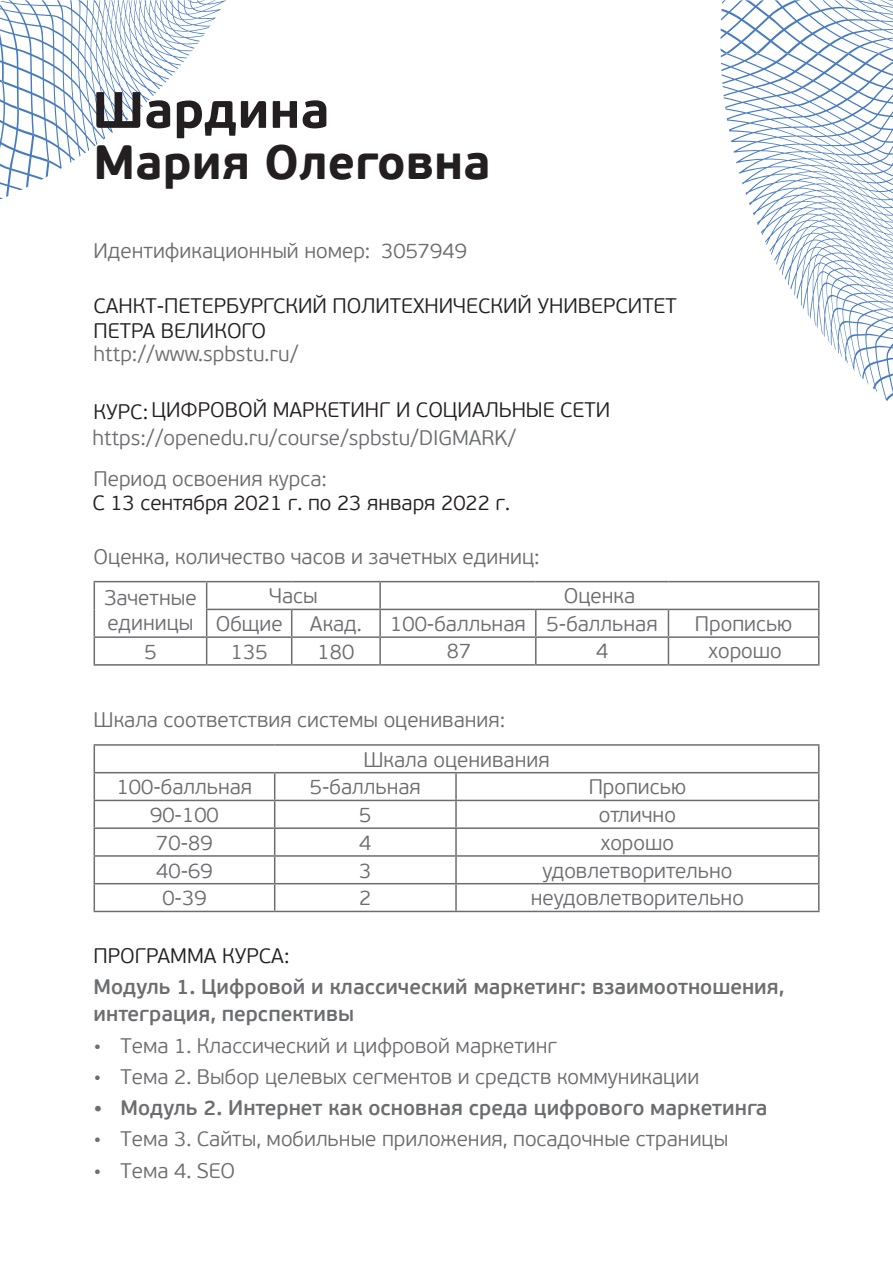
<style>
.page{position:relative;width:893px;height:1263px;background:#fff}
.page>*{position:absolute;margin:0;border:0;box-sizing:border-box;transform-origin:0 0}
.t1{font:700 51px "PF Beau Sans Pro";color:#231f20}
.t2{font:700 48px "PF Beau Sans Pro";color:#231f20}
.t3{font:300 21px/25.2px "PF Beau Sans Pro";color:#6c6d70}
.t4{font:300 21px/25.3px "PF Beau Sans Pro";color:#231f20}
.t5{font:600 21px/27px "PF Beau Sans Pro";color:#6c6d70}
</style>
<div class="page">
<svg style="left:720px;top:0;width:173px;height:54px"></svg>
<svg style="left:720px;top:54px;width:173px;height:348px"></svg>
<svg style="left:0;top:0;width:226px;height:199px"></svg>
<hr style="left:94px;top:581px;width:113px;height:1px;background:#6c6d70">
<hr style="left:207px;top:581px;width:85px;height:1px;background:#6c6d70">
<hr style="left:292px;top:581px;width:88px;height:1px;background:#6c6d70">
<hr style="left:380px;top:581px;width:156px;height:1px;background:#6c6d70">
<hr style="left:379px;top:582px;width:2px;height:27px;background:#6c6d70">
<hr style="left:536px;top:581px;width:132px;height:1px;background:#6c6d70">
<hr style="left:668px;top:581px;width:151px;height:1px;background:#6c6d70">
<hr style="left:206px;top:609px;width:86px;height:1px;background:#6c6d70">
<hr style="left:292px;top:609px;width:88px;height:1px;background:#6c6d70">
<hr style="left:380px;top:609px;width:156px;height:1px;background:#6c6d70">
<hr style="left:379px;top:610px;width:2px;height:26px;background:#6c6d70">
<hr style="left:536px;top:609px;width:132px;height:1px;background:#6c6d70">
<hr style="left:668px;top:609px;width:151px;height:1px;background:#6c6d70">
<hr style="left:94px;top:636px;width:113px;height:2px;background:#6c6d70">
<svg style="left:94px;top:582px;width:1px;height:82px"></svg>
<hr style="left:207px;top:636px;width:85px;height:2px;background:#6c6d70">
<svg style="left:206px;top:582px;width:1px;height:82px"></svg>
<hr style="left:292px;top:636px;width:88px;height:2px;background:#6c6d70">
<svg style="left:291px;top:610px;width:1px;height:54px"></svg>
<hr style="left:380px;top:636px;width:156px;height:2px;background:#6c6d70">
<hr style="left:379px;top:638px;width:2px;height:26px;background:#6c6d70">
<hr style="left:536px;top:636px;width:132px;height:2px;background:#6c6d70">
<svg style="left:535px;top:610px;width:1px;height:54px"></svg>
<hr style="left:668px;top:636px;width:151px;height:2px;background:#6c6d70">
<svg style="left:668px;top:610px;width:1px;height:54px"></svg>
<svg style="left:818px;top:582px;width:1px;height:82px"></svg>
<hr style="left:94px;top:664px;width:113px;height:2px;background:#6c6d70">
<hr style="left:207px;top:664px;width:85px;height:2px;background:#6c6d70">
<hr style="left:292px;top:664px;width:88px;height:2px;background:#6c6d70">
<hr style="left:380px;top:664px;width:156px;height:2px;background:#6c6d70">
<hr style="left:536px;top:664px;width:132px;height:2px;background:#6c6d70">
<hr style="left:668px;top:664px;width:151px;height:2px;background:#6c6d70">
<hr style="left:94px;top:744px;width:181px;height:2px;background:#6c6d70">
<hr style="left:275px;top:744px;width:181px;height:2px;background:#6c6d70">
<hr style="left:456px;top:744px;width:363px;height:2px;background:#6c6d70">
<hr style="left:94px;top:772px;width:181px;height:1px;background:#6c6d70">
<hr style="left:275px;top:772px;width:181px;height:1px;background:#6c6d70">
<hr style="left:456px;top:772px;width:363px;height:1px;background:#6c6d70">
<hr style="left:455px;top:773px;width:2px;height:27px;background:#6c6d70">
<hr style="left:94px;top:800px;width:181px;height:1px;background:#6c6d70">
<hr style="left:275px;top:800px;width:181px;height:1px;background:#6c6d70">
<hr style="left:456px;top:800px;width:363px;height:1px;background:#6c6d70">
<hr style="left:455px;top:801px;width:2px;height:26px;background:#6c6d70">
<hr style="left:94px;top:827px;width:181px;height:2px;background:#6c6d70">
<hr style="left:275px;top:827px;width:181px;height:2px;background:#6c6d70">
<hr style="left:456px;top:827px;width:363px;height:2px;background:#6c6d70">
<hr style="left:455px;top:829px;width:2px;height:26px;background:#6c6d70">
<hr style="left:94px;top:855px;width:181px;height:2px;background:#6c6d70">
<hr style="left:275px;top:855px;width:181px;height:2px;background:#6c6d70">
<hr style="left:456px;top:855px;width:363px;height:2px;background:#6c6d70">
<hr style="left:455px;top:857px;width:2px;height:26px;background:#6c6d70">
<hr style="left:94px;top:883px;width:181px;height:1px;background:#6c6d70">
<svg style="left:94px;top:746px;width:1px;height:165px"></svg>
<hr style="left:275px;top:883px;width:181px;height:1px;background:#6c6d70">
<svg style="left:274px;top:773px;width:1px;height:138px"></svg>
<hr style="left:456px;top:883px;width:363px;height:1px;background:#6c6d70">
<hr style="left:455px;top:884px;width:2px;height:27px;background:#6c6d70">
<svg style="left:818px;top:746px;width:1px;height:165px"></svg>
<hr style="left:94px;top:911px;width:181px;height:1px;background:#6c6d70">
<hr style="left:275px;top:911px;width:181px;height:1px;background:#6c6d70">
<hr style="left:456px;top:911px;width:363px;height:1px;background:#6c6d70">
<h1 class="t1" style="left:92px;top:78px;width:239px">Шардина</h1>
<h2 class="t2" style="left:94px;top:133px;width:399px">Мария Олеговна</h2>
<p class="t3" style="left:94px;top:238px;width:278px">Идентификационный номер:</p>
<p class="t4" style="left:94px;top:293px;width:585px">САНКТ-ПЕТЕРБУРГСКИЙ ПОЛИТЕХНИЧЕСКИЙ УНИВЕРСИТЕТ<br>ПЕТРА ВЕЛИКОГО</p>
<p class="t3" style="left:94px;top:342px;width:206px">http://www.spbstu.ru/</p>
<p class="t4" style="left:94px;top:400px;width:56px">КУРС:</p>
<p class="t3" style="left:381px;top:238px;width:87px">3057949</p>
<p class="t4" style="left:151px;top:397px;width:460px">ЦИФРОВОЙ МАРКЕТИНГ И СОЦИАЛЬНЫЕ СЕТИ</p>
<p class="t3" style="left:92px;top:426px;width:425px">https://openedu.ru/course/spbstu/DIGMARK/</p>
<p class="t3" style="left:94px;top:466px;width:235px">Период освоения курса:</p>
<p class="t4" style="left:92px;top:490px;width:419px">С 13 сентября 2021 г. по 23 января 2022 г.</p>
<p class="t3" style="left:94px;top:545px;width:448px">Оценка, количество часов и зачетных единиц:</p>
<p class="t3" style="left:104px;top:585px;width:94px">Зачетные единицы</p>
<p class="t3" style="left:269px;top:584px;width:50px">Часы</p>
<p class="t3" style="left:564px;top:584px;width:73px">Оценка</p>
<p class="t3" style="left:216px;top:612px;width:69px">Общие</p>
<p class="t3" style="left:310px;top:612px;width:53px">Акад.</p>
<p class="t3" style="left:390px;top:612px;width:269px">100-балльная 5-балльная</p>
<p class="t3" style="left:695px;top:612px;width:99px">Прописью</p>
<p class="t3" style="left:144px;top:639px;width:14px">5</p>
<p class="t3" style="left:231px;top:639px;width:38px">135</p>
<p class="t3" style="left:318px;top:639px;width:38px">180</p>
<p class="t3" style="left:447px;top:639px;width:26px">87</p>
<p class="t3" style="left:596px;top:639px;width:14px">4</p>
<p class="t3" style="left:709px;top:639px;width:75px">хорошо</p>
<p class="t3" style="left:94px;top:707px;width:413px">Шкала соответствия системы оценивания:</p>
<p class="t3" style="left:363px;top:747px;width:188px">Шкала оценивания</p>
<p class="t3" style="left:117px;top:775px;width:137px">100-балльная</p>
<p class="t3" style="left:310px;top:775px;width:113px">5-балльная</p>
<p class="t3" style="left:589px;top:775px;width:99px">Прописью</p>
<p class="t3" style="left:150px;top:803px;width:70px">90-100</p>
<p class="t3" style="left:359px;top:803px;width:14px">5</p>
<p class="t3" style="left:599px;top:803px;width:79px">отлично</p>
<p class="t3" style="left:156px;top:830px;width:58px">70-89</p>
<p class="t3" style="left:359px;top:830px;width:14px">4</p>
<p class="t3" style="left:601px;top:830px;width:75px">хорошо</p>
<p class="t3" style="left:156px;top:858px;width:58px">40-69</p>
<p class="t3" style="left:359px;top:858px;width:14px">3</p>
<p class="t3" style="left:542px;top:858px;width:192px">удовлетворительно</p>
<p class="t3" style="left:162px;top:886px;width:46px">0-39</p>
<p class="t3" style="left:359px;top:886px;width:14px">2</p>
<p class="t3" style="left:531px;top:886px;width:215px">неудовлетворительно</p>
<p class="t4" style="left:94px;top:943px;width:197px">ПРОГРАММА КУРСА:</p>
<p class="t5" style="left:94px;top:974px;width:692px">Модуль 1. Цифровой и классический маркетинг: взаимоотношения, интеграция, перспективы</p>
<p class="t3" style="left:94px;top:1033px;width:465px">• Тема 1. Классический и цифровой маркетинг</p>
<p class="t3" style="left:94px;top:1064px;width:607px">• Тема 2. Выбор целевых сегментов и средств коммуникации</p>
<p class="t5" style="left:94px;top:1095px;width:675px">• Модуль 2. Интернет как основная среда цифрового маркетинга</p>
<p class="t3" style="left:94px;top:1127px;width:636px">• Тема 3. Сайты, мобильные приложения, посадочные страницы</p>
<p class="t3" style="left:94px;top:1158px;width:143px">• Тема 4. SEO</p>
</div>
